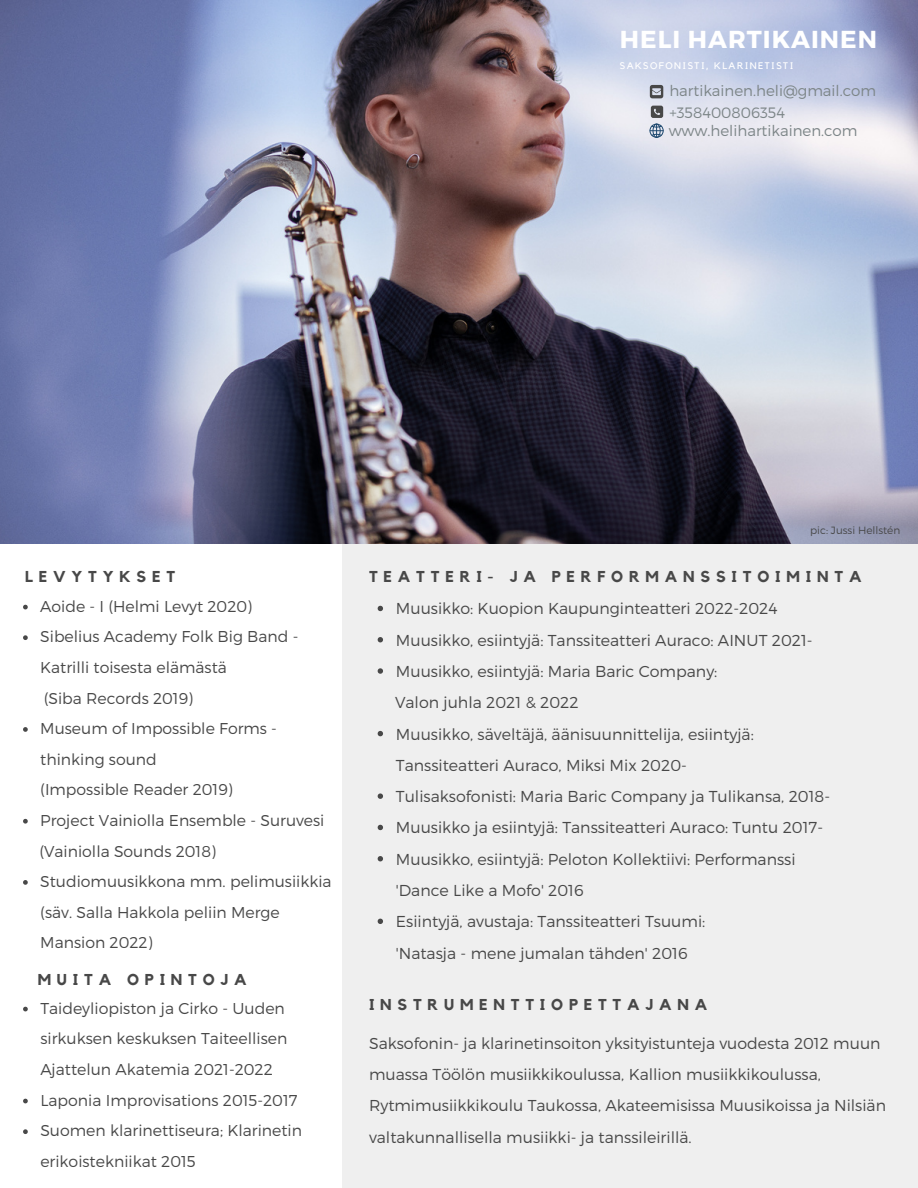
<style>
.page{position:relative;width:918px;height:1188px;background:#fff}
.page>*{position:absolute;margin:0;border:0;box-sizing:border-box;transform-origin:0 0}
.t1{font:700 24.6px "Montserrat";letter-spacing:.04em;color:#fff}
.t2{font:300 15.75px/30.6px "Montserrat";color:#484848}
.t3{font:700 15.75px "Kollektif";letter-spacing:.37em;color:#484848}
.t4{font:300 15px "Montserrat";color:#7c8587}
.t5{font:300 10.5px "Montserrat";color:#484848}
.t6{font:9.6px "Kollektif";letter-spacing:.145em;color:#fff}
</style>
<div class="page">
<div style="left:342px;top:238px;width:576px;height:950px;background:#efefef"></div>
<img style="left:0;top:0;width:918px;height:543px">
<svg style="left:650px;top:85px;width:13px;height:13px"></svg>
<svg style="left:651px;top:106px;width:12px;height:12px"></svg>
<svg style="left:650px;top:124px;width:13px;height:13px"></svg>
<svg style="left:378px;top:606px;width:5px;height:5px"></svg>
<svg style="left:378px;top:637px;width:5px;height:5px"></svg>
<svg style="left:378px;top:668px;width:5px;height:6px"></svg>
<svg style="left:378px;top:731px;width:5px;height:5px"></svg>
<svg style="left:378px;top:793px;width:5px;height:6px"></svg>
<svg style="left:378px;top:825px;width:5px;height:5px"></svg>
<svg style="left:378px;top:856px;width:5px;height:5px"></svg>
<svg style="left:378px;top:919px;width:5px;height:5px"></svg>
<svg style="left:23px;top:1007px;width:5px;height:4px"></svg>
<svg style="left:23px;top:1099px;width:5px;height:4px"></svg>
<svg style="left:23px;top:1129px;width:5px;height:5px"></svg>
<svg style="left:23px;top:605px;width:5px;height:4px"></svg>
<svg style="left:23px;top:635px;width:5px;height:5px"></svg>
<svg style="left:23px;top:727px;width:5px;height:5px"></svg>
<svg style="left:23px;top:819px;width:5px;height:5px"></svg>
<svg style="left:23px;top:880px;width:5px;height:5px"></svg>
<h1 class="t1" style="left:620px;top:23px;width:259px">HELI HARTIKAINEN</h1>
<p class="t6" style="left:620px;top:61px;width:175px">SAKSOFONISTI, KLARINETISTI</p>
<p class="t4" style="left:669px;top:81px;width:208px">hartikainen.heli@gmail.com</p>
<p class="t4" style="left:669px;top:103px;width:117px">+358400806354</p>
<p class="t4" style="left:669px;top:121px;width:190px">www.helihartikainen.com</p>
<p class="t3" style="left:25px;top:569px;width:151px">LEVYTYKSET</p>
<p class="t2" style="left:40px;top:590px;width:260px">Aoide - I (Helmi Levyt 2020)<br>Sibelius Academy Folk Big Band -<br>Katrilli toisesta elämästä</p>
<p class="t2" style="left:44px;top:682px;width:151px">(Siba Records 2019)</p>
<p class="t2" style="left:40px;top:712px;width:238px">Museum of Impossible Forms - thinking sound</p>
<p class="t2" style="left:40px;top:774px;width:194px">(Impossible Reader 2019)</p>
<p class="t2" style="left:40px;top:804px;width:286px">Project Vainiolla Ensemble - Suruvesi</p>
<p class="t2" style="left:39px;top:835px;width:178px">(Vainiolla Sounds 2018)</p>
<p class="t2" style="left:40px;top:865px;width:293px">Studiomuusikkona mm. pelimusiikkia (säv. Salla Hakkola peliin Merge<br>Mansion 2022)</p>
<p class="t3" style="left:38px;top:972px;width:211px">MUITA OPINTOJA</p>
<p class="t2" style="left:40px;top:992px;width:263px">Taideyliopiston ja Cirko - Uuden sirkuksen keskuksen Taiteellisen<br>Ajattelun Akatemia 2021-2022<br>Laponia Improvisations 2015-2017<br>Suomen klarinettiseura; Klarinetin erikoistekniikat 2015</p>
<p class="t5" style="left:810px;top:524px;width:92px">pic: Jussi Hellstén</p>
<p class="t3" style="left:369px;top:569px;width:494px">TEATTERI- JA PERFORMANSSITOIMINTA</p>
<p class="t2" style="left:396px;top:592px;width:418px;line-height:31.3px">Muusikko: Kuopion Kaupunginteatteri 2022-2024<br>Muusikko, esiintyjä: Tanssiteatteri Auraco: AINUT 2021-<br>Muusikko, esiintyjä: Maria Baric Company:</p>
<p class="t2" style="left:395px;top:687px;width:185px">Valon juhla 2021 &amp; 2022</p>
<p class="t2" style="left:396px;top:718px;width:359px">Muusikko, säveltäjä, äänisuunnittelija, esiintyjä:</p>
<p class="t2" style="left:396px;top:749px;width:292px">Tanssiteatteri Auraco, Miksi Mix 2020-</p>
<p class="t2" style="left:396px;top:780px;width:436px;line-height:31.3px">Tulisaksofonisti: Maria Baric Company ja Tulikansa, 2018- Muusikko ja esiintyjä: Tanssiteatteri Auraco: Tuntu 2017- Muusikko, esiintyjä: Peloton Kollektiivi: Performanssi 'Dance Like a Mofo' 2016<br>Esiintyjä, avustaja: Tanssiteatteri Tsuumi:</p>
<p class="t2" style="left:396px;top:937px;width:293px">'Natasja - mene jumalan tähden' 2016</p>
<p class="t3" style="left:369px;top:997px;width:340px">INSTRUMENTTIOPETTAJANA</p>
<p class="t2" style="left:369px;top:1027px;width:519px;line-height:31.2px">Saksofonin- ja klarinetinsoiton yksityistunteja vuodesta 2012 muun muassa Töölön musiikkikoulussa, Kallion musiikkikoulussa, Rytmimusiikkikoulu Taukossa, Akateemisissa Muusikoissa ja Nilsiän valtakunnallisella musiikki- ja tanssileirillä.</p>
</div>
